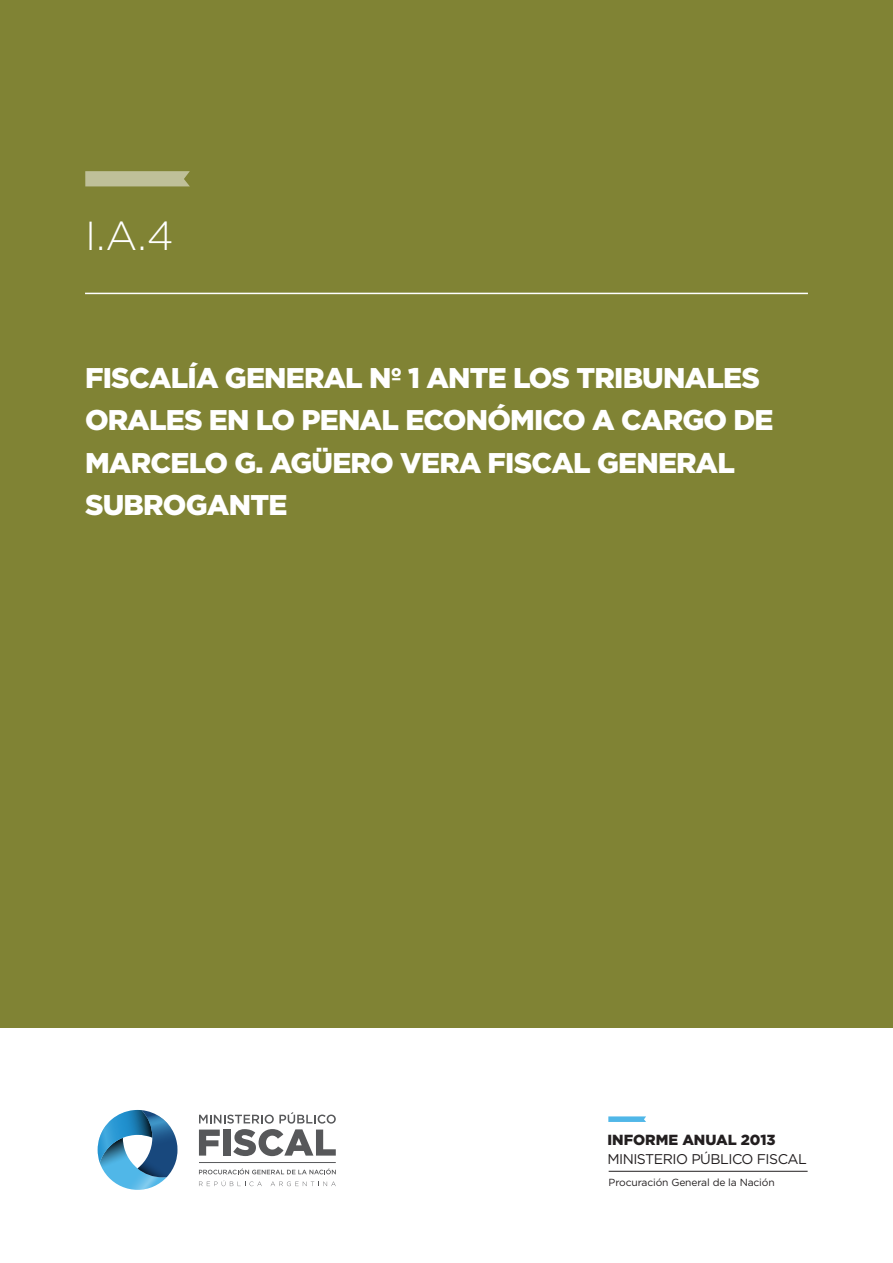
<style>
.page{position:relative;width:893px;height:1263px;background:#fff}
.page>*{position:absolute;margin:0;border:0;box-sizing:border-box;transform-origin:0 0}
.t1{font:300 40.5px "Gotham";color:#fff}
.t2{font:900 28.5px/42px "Gotham";letter-spacing:-.03em;color:#fff}
.t3{font:900 14.7px "Gotham";color:#231f20}
.t4{font:14.1px "Gotham";letter-spacing:-.035em;color:#231f20}
.t5{font:10.35px "Gotham";letter-spacing:-.01em;color:#231f20}
</style>
<div class="page">
<div style="left:0;top:0;width:893px;height:1027px;background:#808334"></div>
<hr style="left:85px;top:293px;width:723px;height:1px;background:#fff">
<hr style="left:199px;top:1162px;width:137px;height:1px;background:#57585a">
<svg style="left:199px;top:1168px;width:137px;height:6px"></svg>
<svg style="left:199px;top:1180px;width:63px;height:6px"></svg>
<svg style="left:271px;top:1181px;width:65px;height:5px"></svg>
<svg style="left:199px;top:1129px;width:21px;height:26px"></svg>
<div style="left:223px;top:1129px;width:7px;height:26px;background:#57585a"></div>
<svg style="left:233px;top:1129px;width:103px;height:27px"></svg>
<svg style="left:199px;top:1112px;width:137px;height:11px"></svg>
<svg style="left:98px;top:1110px;width:79px;height:80px"></svg>
<svg style="left:608px;top:1116px;width:38px;height:6px"></svg>
<hr style="left:609px;top:1171px;width:199px;height:1px;background:#231f20">
<svg style="left:85px;top:171px;width:105px;height:15px;background:#bcbd94"></svg>
<h1 class="t1" style="left:85px;top:210px;width:90px">I.A.4</h1>
<p class="t2" style="left:85px;top:357px;width:690px">FISCALÍA GENERAL Nº 1 ANTE LOS TRIBUNALES<br>ORALES EN LO PENAL ECONÓMICO A CARGO DE<br>MARCELO G. AGÜERO VERA FISCAL GENERAL<br>SUBROGANTE</p>
<p class="t3" style="left:607px;top:1130px;width:170px">INFORME ANUAL 2013</p>
<p class="t4" style="left:607px;top:1149px;width:201px">MINISTERIO PÚBLICO FISCAL</p>
<p class="t5" style="left:609px;top:1176px;width:168px">Procuración General de la Nación</p>
</div>
